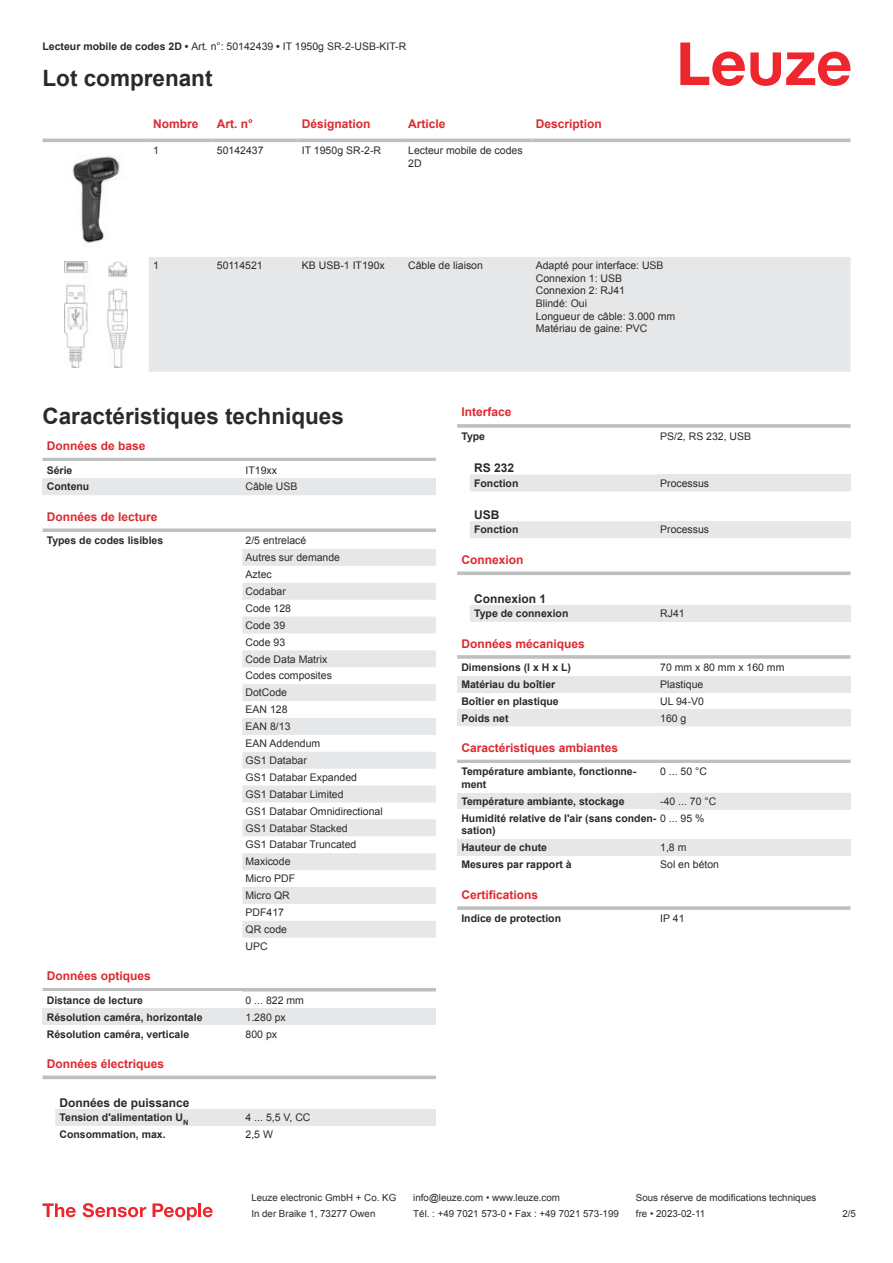
<style>
.page{position:relative;width:893px;height:1263px;background:#fff}
.page>*{position:absolute;margin:0;border:0;box-sizing:border-box;transform-origin:0 0}
.t1{font:700 22.5px "Arial";color:#2b292a}
.t2{font:700 12px "Arial";color:#db2a30}
.t3{font:700 12px "Arial";color:#2b292a}
.t4{font:10.5px/17px "Arial";color:#2b292a}
.t5{font:700 10.5px/17px "Arial";color:#2b292a}
.t6{font:9.75px "Arial";color:#2b292a}
.s1{font-weight:700}
.s2{font-weight:400}
</style>
<div class="page">
<svg style="left:680px;top:43px;width:170px;height:43px"></svg>
<svg style="left:43px;top:138px;width:807px;height:230px"></svg>
<div style="left:149px;top:257px;width:701px;height:115px;background:#e6e7e9"></div>
<hr style="left:43px;top:139px;width:106px;height:3px;background:#bdbfc1">
<hr style="left:149px;top:139px;width:64px;height:3px;background:#bdbfc1">
<hr style="left:213px;top:139px;width:85px;height:3px;background:#bdbfc1">
<hr style="left:298px;top:139px;width:106px;height:3px;background:#bdbfc1">
<hr style="left:404px;top:139px;width:128px;height:3px;background:#bdbfc1">
<hr style="left:532px;top:139px;width:318px;height:3px;background:#bdbfc1">
<img style="left:66px;top:146px;width:59px;height:107px">
<img style="left:64px;top:261px;width:63px;height:106px">
<div style="left:55px;top:1109px;width:187px;height:17px;background:#e6e7e9"></div>
<hr style="left:43px;top:458px;width:393px;height:3px;background:#bdbfc1">
<div style="left:43px;top:478px;width:199px;height:17px;background:#e6e7e9"></div>
<div style="left:242px;top:478px;width:194px;height:17px;background:#e6e7e9"></div>
<svg style="left:43px;top:528px;width:393px;height:4px;background:#c5c6c8"></svg>
<svg style="left:242px;top:549px;width:194px;height:389px;fill:#eaebed"></svg>
<hr style="left:43px;top:988px;width:393px;height:3px;background:#bdbfc1">
<div style="left:43px;top:1008px;width:199px;height:17px;background:#e6e7e9"></div>
<div style="left:242px;top:1008px;width:194px;height:17px;background:#e6e7e9"></div>
<svg style="left:43px;top:1075px;width:393px;height:4px;background:#c6c8c9"></svg>
<div style="left:242px;top:1109px;width:194px;height:17px;background:#e6e7e9"></div>
<svg style="left:470px;top:474px;width:187px;height:148px"></svg>
<hr style="left:457px;top:424px;width:393px;height:4px;background:#c4c6c8">
<div style="left:657px;top:474px;width:193px;height:17px;background:#e6e7e9"></div>
<div style="left:657px;top:521px;width:193px;height:17px;background:#e6e7e9"></div>
<div style="left:457px;top:555px;width:393px;height:18px;background:#fff"></div>
<svg style="left:457px;top:571px;width:393px;height:4px;background:#c5c6c8"></svg>
<div style="left:657px;top:605px;width:193px;height:17px;background:#e6e7e9"></div>
<hr style="left:457px;top:655px;width:393px;height:4px;background:#c6c8c9">
<div style="left:457px;top:676px;width:200px;height:16px;background:#e6e7e9"></div>
<div style="left:657px;top:676px;width:193px;height:16px;background:#e6e7e9"></div>
<div style="left:457px;top:709px;width:200px;height:17px;background:#e6e7e9"></div>
<div style="left:657px;top:709px;width:193px;height:17px;background:#e6e7e9"></div>
<hr style="left:457px;top:760px;width:393px;height:3px;background:#bdbfc1">
<div style="left:457px;top:793px;width:200px;height:17px;background:#e6e7e9"></div>
<div style="left:657px;top:793px;width:193px;height:17px;background:#e6e7e9"></div>
<div style="left:457px;top:839px;width:200px;height:17px;background:#e6e7e9"></div>
<div style="left:657px;top:839px;width:193px;height:17px;background:#e6e7e9"></div>
<hr style="left:457px;top:906px;width:393px;height:4px;background:#c5c7c8">
<svg style="left:43px;top:1203px;width:33px;height:14px"></svg>
<svg style="left:83px;top:1203px;width:63px;height:14px"></svg>
<svg style="left:153px;top:1203px;width:44px;height:17px"></svg>
<hr style="left:198px;top:1203px;width:3px;height:14px;background:#ed272d">
<svg style="left:203px;top:1207px;width:10px;height:10px"></svg>
<p class="t4" style="left:43px;top:39px;width:365px"><span class="s1">Lecteur mobile de codes 2D •</span> Art. n°: 50142439 <span class="s1">•</span> IT 1950g SR-2-USB-KIT-R</p>
<h1 class="t1" style="left:43px;top:70px;width:172px">Lot comprenant</h1>
<p class="t2" style="left:153px;top:119px;width:47px">Nombre</p>
<p class="t2" style="left:217px;top:119px;width:38px">Art. n°</p>
<p class="t2" style="left:302px;top:119px;width:70px">Désignation</p>
<p class="t2" style="left:408px;top:119px;width:39px">Article</p>
<p class="t2" style="left:536px;top:119px;width:68px">Description</p>
<p class="t4" style="left:153px;top:143px;width:7px">1</p>
<p class="t4" style="left:217px;top:143px;width:48px">50142437</p>
<p class="t4" style="left:302px;top:143px;width:81px">IT 1950g SR-2-R</p>
<p class="t4" style="left:408px;top:145px;width:116px;line-height:12.6px">Lecteur mobile de codes<br>2D</p>
<p class="t4" style="left:153px;top:258px;width:7px">1</p>
<p class="t4" style="left:217px;top:258px;width:47px">50114521</p>
<p class="t4" style="left:302px;top:258px;width:84px">KB USB-1 IT190x</p>
<p class="t4" style="left:408px;top:258px;width:76px">Câble de liaison</p>
<p class="t4" style="left:536px;top:260px;width:141px;line-height:12.6px">Adapté pour interface: USB<br>Connexion 1: USB<br>Connexion 2: RJ41<br>Blindé: Oui<br>Longueur de câble: 3.000 mm<br>Matériau de gaine: PVC</p>
<h1 class="t1" style="left:43px;top:407px;width:303px">Caractéristiques techniques</h1>
<p class="t2" style="left:47px;top:441px;width:100px">Données de base</p>
<p class="t5" style="left:47px;top:462px;width:27px">Série</p>
<p class="t4" style="left:246px;top:462px;width:33px">IT19xx</p>
<p class="t5" style="left:47px;top:479px;width:44px">Contenu</p>
<p class="t4" style="left:246px;top:479px;width:53px">Câble USB</p>
<p class="t2" style="left:47px;top:512px;width:112px">Données de lecture</p>
<p class="t5" style="left:47px;top:533px;width:118px">Types de codes lisibles</p>
<p class="t4" style="left:246px;top:533px;width:139px">2/5 entrelacé<br>Autres sur demande<br>Aztec<br>Codabar<br>Code 128<br>Code 39<br>Code 93<br>Code Data Matrix<br>Codes composites<br>DotCode<br>EAN 128<br>EAN 8/13<br>EAN Addendum<br>GS1 Databar<br>GS1 Databar Expanded<br>GS1 Databar Limited<br>GS1 Databar Omnidirectional<br>GS1 Databar Stacked<br>GS1 Databar Truncated<br>Maxicode<br>Micro PDF<br>Micro QR<br>PDF417<br>QR code<br>UPC</p>
<p class="t2" style="left:47px;top:971px;width:106px">Données optiques</p>
<p class="t5" style="left:47px;top:992px;width:98px">Distance de lecture</p>
<p class="t4" style="left:246px;top:992px;width:60px">0 ... 822 mm</p>
<p class="t5" style="left:47px;top:1009px;width:157px">Résolution caméra, horizontale</p>
<p class="t4" style="left:246px;top:1009px;width:42px">1.280 px</p>
<p class="t5" style="left:47px;top:1026px;width:144px">Résolution caméra, verticale</p>
<p class="t4" style="left:246px;top:1026px;width:33px">800 px</p>
<p class="t2" style="left:47px;top:1059px;width:119px">Données électriques</p>
<p class="t3" style="left:60px;top:1098px;width:132px">Données de puissance</p>
<p class="t5" style="left:60px;top:1110px;width:130px">Tension d'alimentation U<sub>N</sub></p>
<p class="t4" style="left:246px;top:1110px;width:66px">4 ... 5,5 V, CC</p>
<p class="t5" style="left:60px;top:1127px;width:108px">Consommation, max.</p>
<p class="t4" style="left:246px;top:1127px;width:29px">2,5 W</p>
<p class="t2" style="left:461px;top:408px;width:52px">Interface</p>
<p class="t5" style="left:461px;top:429px;width:25px">Type</p>
<p class="t4" style="left:660px;top:429px;width:93px">PS/2, RS 232, USB</p>
<p class="t3" style="left:474px;top:464px;width:42px">RS 232</p>
<p class="t5" style="left:474px;top:475px;width:46px">Fonction</p>
<p class="t4" style="left:660px;top:475px;width:51px">Processus</p>
<p class="t3" style="left:474px;top:510px;width:27px">USB</p>
<p class="t5" style="left:474px;top:522px;width:46px">Fonction</p>
<p class="t4" style="left:660px;top:522px;width:51px">Processus</p>
<p class="t2" style="left:461px;top:555px;width:64px">Connexion</p>
<p class="t3" style="left:474px;top:594px;width:74px">Connexion 1</p>
<p class="t5" style="left:474px;top:606px;width:96px">Type de connexion</p>
<p class="t4" style="left:660px;top:606px;width:26px">RJ41</p>
<p class="t2" style="left:461px;top:639px;width:125px">Données mécaniques</p>
<p class="t5" style="left:461px;top:660px;width:111px">Dimensions (l x H x L)</p>
<p class="t4" style="left:660px;top:660px;width:126px">70 mm x 80 mm x 160 mm</p>
<p class="t5" style="left:461px;top:677px;width:95px">Matériau du boîtier</p>
<p class="t4" style="left:660px;top:677px;width:45px">Plastique</p>
<p class="t5" style="left:461px;top:693px;width:99px">Boîtier en plastique</p>
<p class="t4" style="left:660px;top:693px;width:45px">UL 94-V0</p>
<p class="t5" style="left:461px;top:710px;width:49px">Poids net</p>
<p class="t4" style="left:660px;top:710px;width:28px">160 g</p>
<p class="t2" style="left:461px;top:743px;width:158px">Caractéristiques ambiantes</p>
<p class="t5" style="left:461px;top:766px;width:176px;line-height:12.6px">Température ambiante, fonctionne&shy;ment</p>
<p class="t4" style="left:660px;top:764px;width:48px">0 ... 50 °C</p>
<p class="t5" style="left:461px;top:794px;width:165px">Température ambiante, stockage</p>
<p class="t5" style="left:461px;top:794px;width:256px;text-indent:199px"><span class="s2">-40 ... 70 °C<br></span>Humidité relative de l'air (sans conden- <span class="s2">0 ... 95 %</span></p>
<p class="t5" style="left:461px;top:823px;width:87px">sation)<br>Hauteur de chute</p>
<p class="t4" style="left:660px;top:840px;width:28px">1,8 m</p>
<p class="t5" style="left:461px;top:857px;width:112px">Mesures par rapport à</p>
<p class="t4" style="left:660px;top:857px;width:60px">Sol en béton</p>
<p class="t2" style="left:461px;top:890px;width:78px">Certifications</p>
<p class="t5" style="left:461px;top:911px;width:101px">Indice de protection</p>
<p class="t4" style="left:660px;top:911px;width:26px">IP 41</p>
<p class="t6" style="left:251px;top:1194px;width:146px">Leuze electronic GmbH + Co. KG</p>
<p class="t6" style="left:413px;top:1194px;width:148px">info@leuze.com • www.leuze.com</p>
<p class="t6" style="left:636px;top:1194px;width:182px">Sous réserve de modifications techniques</p>
<p class="t6" style="left:251px;top:1210px;width:126px">In der Braike 1, 73277 Owen</p>
<p class="t6" style="left:413px;top:1210px;width:207px">Tél. : +49 7021 573-0 • Fax : +49 7021 573-199</p>
<p class="t6" style="left:636px;top:1210px;width:71px">fre • 2023-02-11</p>
<p class="t6" style="left:842px;top:1210px;width:15px">2 /5</p>
</div>
